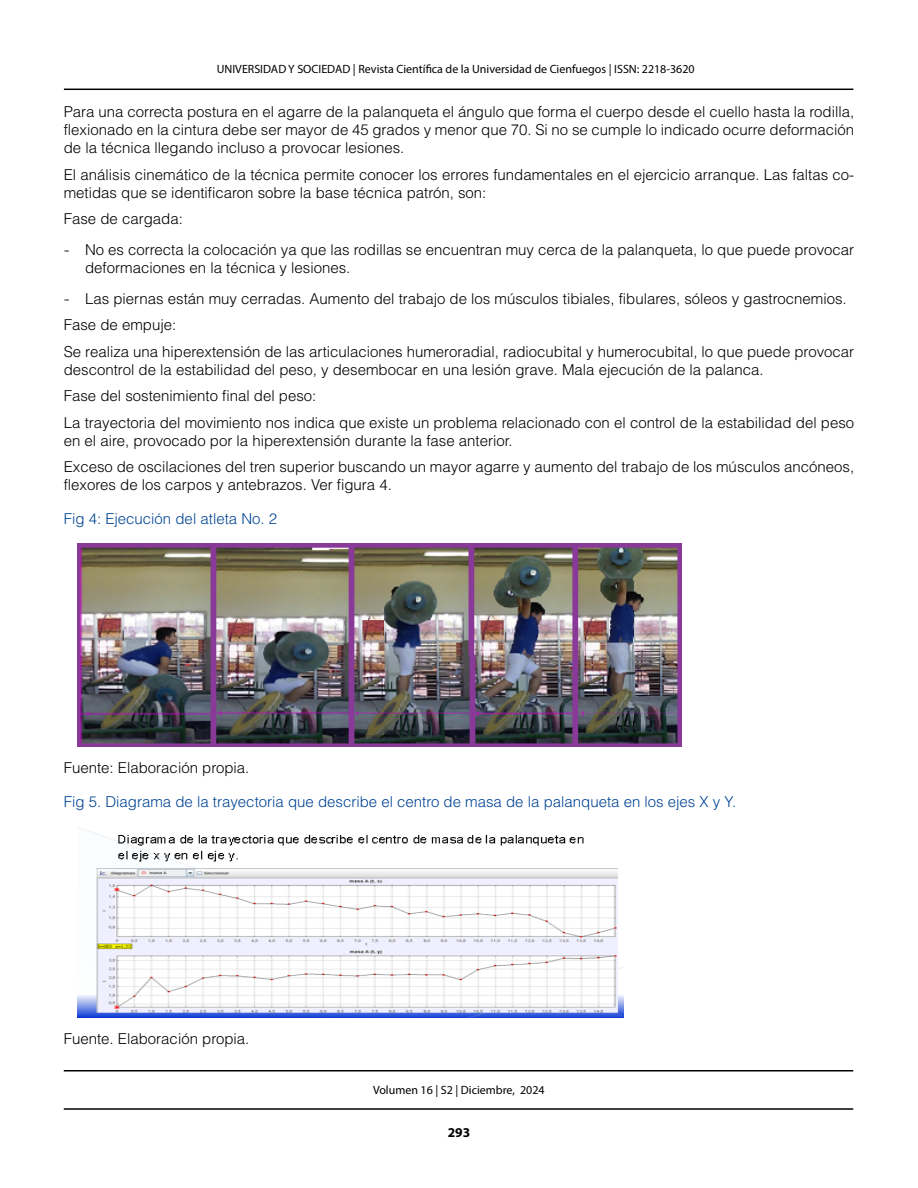
<style>
.page{position:relative;width:918px;height:1188px;background:#fff}
.page>*{position:absolute;margin:0;border:0;box-sizing:border-box;transform-origin:0 0}
.t1{font:300 15px/26.5px "Helvetica LT Std";color:#000}
.t2{font:300 15px "Helvetica LT Std";color:#004494}
.t3{font:700 13.5px "Myriad Pro";color:#000}
.t4{font:12px "Myriad Pro";color:#000}
.s1{font-family:"Adobe Caslon Pro";font-weight:400}
</style>
<div class="page">
<hr style="left:64px;top:89px;width:789px;height:1px;background:#000">
<hr style="left:64px;top:1108px;width:789px;height:2px;background:#000">
<hr style="left:64px;top:1070px;width:789px;height:1px;background:#000">
<img style="left:77px;top:544px;width:605px;height:203px">
<img style="left:77px;top:827px;width:546px;height:190px">
<p class="t4" style="left:217px;top:61px;width:479px">UNIVERSIDAD Y SOCIEDAD | Revista Científica de la Universidad de Cienfuegos | ISSN: 2218-3620</p>
<p class="t1" style="left:64px;top:103px;width:792px;line-height:18px;text-align:justify">Para una correcta postura en el agarre de la palanqueta el ángulo que forma el cuerpo desde el cuello hasta la rodilla, flexionado en la cintura debe ser mayor de 45 grados y menor que 70. Si no se cumple lo indicado ocurre deformación de la técnica llegando incluso a provocar lesiones.</p>
<p class="t1" style="left:64px;top:165px;width:792px;line-height:18px">El análisis cinemático de la técnica permite conocer los errores fundamentales en el ejercicio arranque. Las faltas co&shy;metidas que se identificaron sobre la base técnica patrón, son:</p>
<p class="t1" style="left:64px;top:205px;width:121px">Fase de cargada:</p>
<p class="t1" style="left:85px;top:240px;width:771px;line-height:18px;text-indent:-21px"><span class="s1">-</span> No es correcta la colocación ya que las rodillas se encuentran muy cerca de la palanqueta, lo que puede provocar deformaciones en la técnica y lesiones.</p>
<p class="t1" style="left:64px;top:285px;width:792px"><span class="s1">-</span> Las piernas están muy cerradas. Aumento del trabajo de los músculos tibiales, fibulares, sóleos y gastrocnemios.<br>Fase de empuje:<br>Se realiza una hiperextensión de las articulaciones humeroradial, radiocubital y humerocubital, lo que puede provocar</p>
<p class="t1" style="left:64px;top:356px;width:792px">descontrol de la estabilidad del peso, y desembocar en una lesión grave. Mala ejecución de la palanca.<br>Fase del sostenimiento final del peso:<br>La trayectoria del movimiento nos indica que existe un problema relacionado con el control de la estabilidad del peso</p>
<p class="t1" style="left:64px;top:427px;width:792px">en el aire, provocado por la hiperextensión durante la fase anterior.<br>Exceso de oscilaciones del tren superior buscando un mayor agarre y aumento del trabajo de los músculos ancóneos,</p>
<p class="t1" style="left:64px;top:471px;width:330px">flexores de los carpos y antebrazos. Ver figura 4.</p>
<p class="t2" style="left:64px;top:509px;width:215px">Fig 4: Ejecución del atleta No. 2</p>
<p class="t1" style="left:64px;top:754px;width:187px">Fuente: Elaboración propia.</p>
<p class="t2" style="left:64px;top:792px;width:674px">Fig 5. Diagrama de la trayectoria que describe el centro de masa de la palanqueta en los ejes X y Y.</p>
<p class="t1" style="left:64px;top:1025px;width:187px">Fuente. Elaboración propia.</p>
<p class="t4" style="left:373px;top:1083px;width:173px">Volumen 16 | S2 | Diciembre, 2024</p>
<p class="t3" style="left:448px;top:1124px;width:24px">293</p>
</div>
